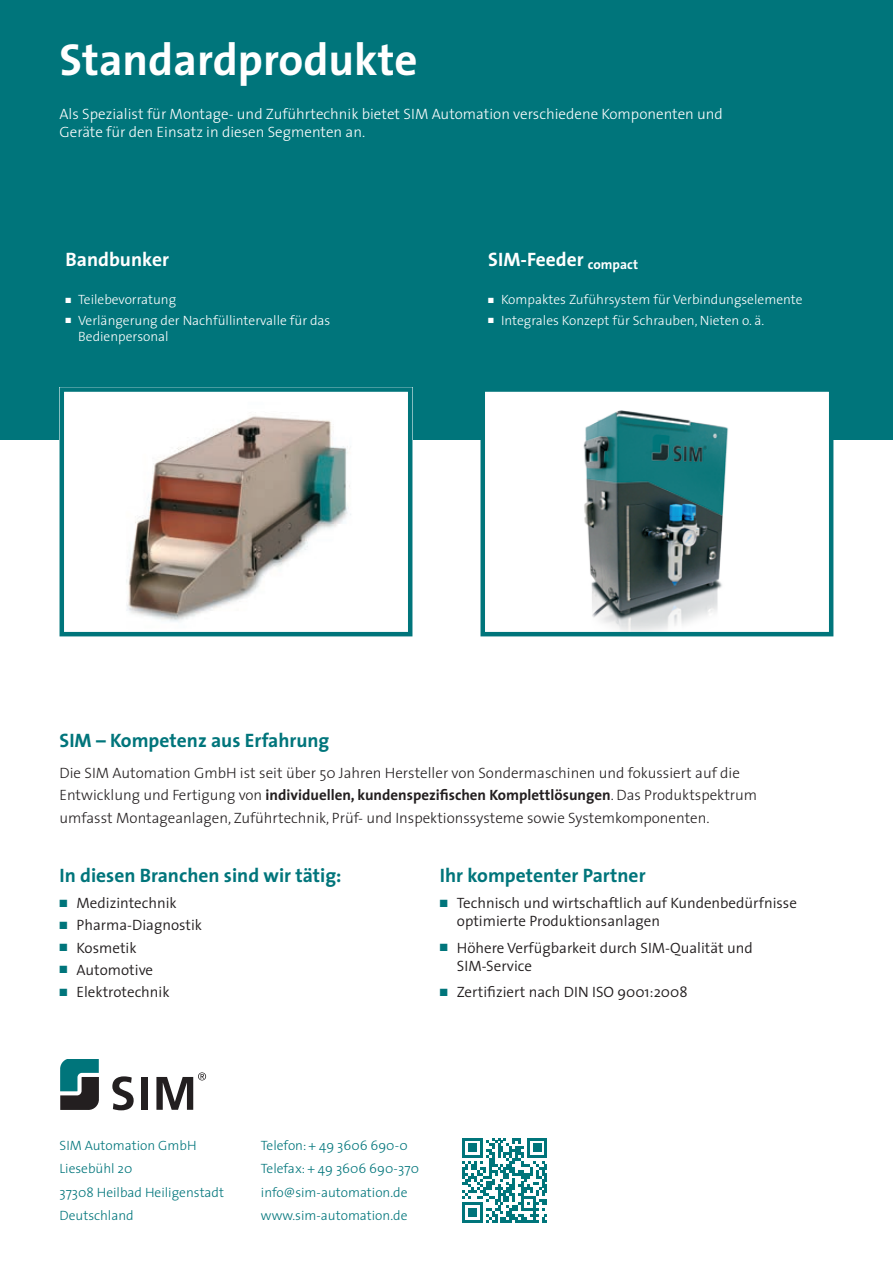
<style>
.page{position:relative;width:893px;height:1263px;background:#fff}
.page>*{position:absolute;margin:0;border:0;box-sizing:border-box;transform-origin:0 0}
.t1{font:700 45px "The Sans";color:#fff}
.t2{font:700 19.5px "The Sans";color:#00757b}
.t3{font:700 19.5px "The Sans";color:#fff}
.t4{font:300 15px/22.5px "The Sans";color:#231f20}
.t5{font:300 15px/18px "The Sans";color:#231f20}
.t6{font:300 15px/18px "The Sans";color:#fff}
.t7{font:300 13.5px/16.2px "The Sans";color:#fff}
.t8{font:300 13.5px/23.5px "The Sans";color:#00757b}
.s1{font-weight:700}
.s2{color:#00757b}
</style>
<div class="page">
<div style="left:0;top:0;width:893px;height:439px;background:#00757b"></div>
<svg style="left:462px;top:1138px;width:85px;height:84px"></svg>
<img style="left:65px;top:392px;width:342px;height:230px">
<div style="left:60px;top:387px;width:352px;height:249px;border:4px solid #00757b"></div>
<div style="left:483px;top:389px;width:348px;height:245px;background:#fff"></div>
<img style="left:583px;top:410px;width:145px;height:221px">
<div style="left:480px;top:387px;width:353px;height:249px;border:4px solid #00757b"></div>
<svg style="left:112px;top:1076px;width:22px;height:34px"></svg>
<div style="left:141px;top:1077px;width:7px;height:33px;background:#231f20"></div>
<svg style="left:156px;top:1072px;width:50px;height:38px"></svg>
<svg style="left:60px;top:1059px;width:39px;height:51px;background:#336366"></svg>
<h1 class="t1" style="left:60px;top:22px;width:360px">Standardprodukte</h1>
<p class="t6" style="left:60px;top:104px;width:665px">Als Spezialist für Montage- und Zuführtechnik bietet SIM Automation verschiedene Komponenten und<br>Geräte für den Einsatz in diesen Segmenten an.</p>
<h2 class="t3" style="left:66px;top:243px;width:105px">Bandbunker</h2>
<p class="t7" style="left:66px;top:291px;width:112px">■ Teilebevorratung</p>
<p class="t7" style="left:78px;top:312px;width:254px;text-indent:-13px">■ Verlängerung der Nachfüllintervalle für das<br>Bedienpersonal</p>
<h2 class="t3" style="left:488px;top:243px;width:151px">SIM-Feeder <sub>compact</sub></h2>
<p class="t7" style="left:488px;top:291px;width:316px">■ Kompaktes Zuführsystem für Verbindungselemente</p>
<p class="t7" style="left:488px;top:312px;width:277px">■ Integrales Konzept für Schrauben, Nieten o. ä.</p>
<h2 class="t2" style="left:60px;top:724px;width:271px">SIM – Kompetenz aus Erfahrung</h2>
<p class="t4" style="left:60px;top:761px;width:699px">Die SIM Automation GmbH ist seit über 50 Jahren Hersteller von Sondermaschinen und fokussiert auf die<br>Entwicklung und Fertigung von <span class="s1">individuellen, kundenspezifischen Komplettlösungen</span>. Das Produktspektrum umfasst Montageanlagen, Zuführtechnik, Prüf- und Inspektionssysteme sowie Systemkomponenten.</p>
<h2 class="t2" style="left:60px;top:859px;width:283px">In diesen Branchen sind wir tätig:</h2>
<p class="t5" style="left:60px;top:893px;width:119px"><span class="s2">■</span> Medizintechnik</p>
<p class="t5" style="left:60px;top:916px;width:144px"><span class="s2">■</span> Pharma-Diagnostik</p>
<p class="t5" style="left:60px;top:938px;width:79px"><span class="s2">■</span> Kosmetik</p>
<p class="t5" style="left:60px;top:960px;width:95px"><span class="s2">■</span> Automotive</p>
<p class="t5" style="left:60px;top:982px;width:112px"><span class="s2">■</span> Elektrotechnik</p>
<h2 class="t2" style="left:440px;top:859px;width:207px">Ihr kompetenter Partner</h2>
<p class="t5" style="left:457px;top:893px;width:342px;text-indent:-17px"><span class="s2">■</span> Technisch und wirtschaftlich auf Kundenbedürfnisse optimierte Produktionsanlagen</p>
<p class="t5" style="left:457px;top:938px;width:297px;text-indent:-17px"><span class="s2">■</span> Höhere Verfügbarkeit durch SIM-Qualität und<br>SIM-Service</p>
<p class="t5" style="left:440px;top:982px;width:249px"><span class="s2">■</span> Zertifiziert nach DIN ISO 9001:2008</p>
<p class="t8" style="left:60px;top:1133px;width:166px">SIM Automation GmbH<br>Liesebühl 20<br>37308 Heilbad Heiligenstadt<br>Deutschland</p>
<p class="t8" style="left:261px;top:1133px;width:160px">Telefon: + 49 3606 690-0<br>Telefax: + 49 3606 690-370 info@sim-automation.de www.sim-automation.de</p>
</div>
